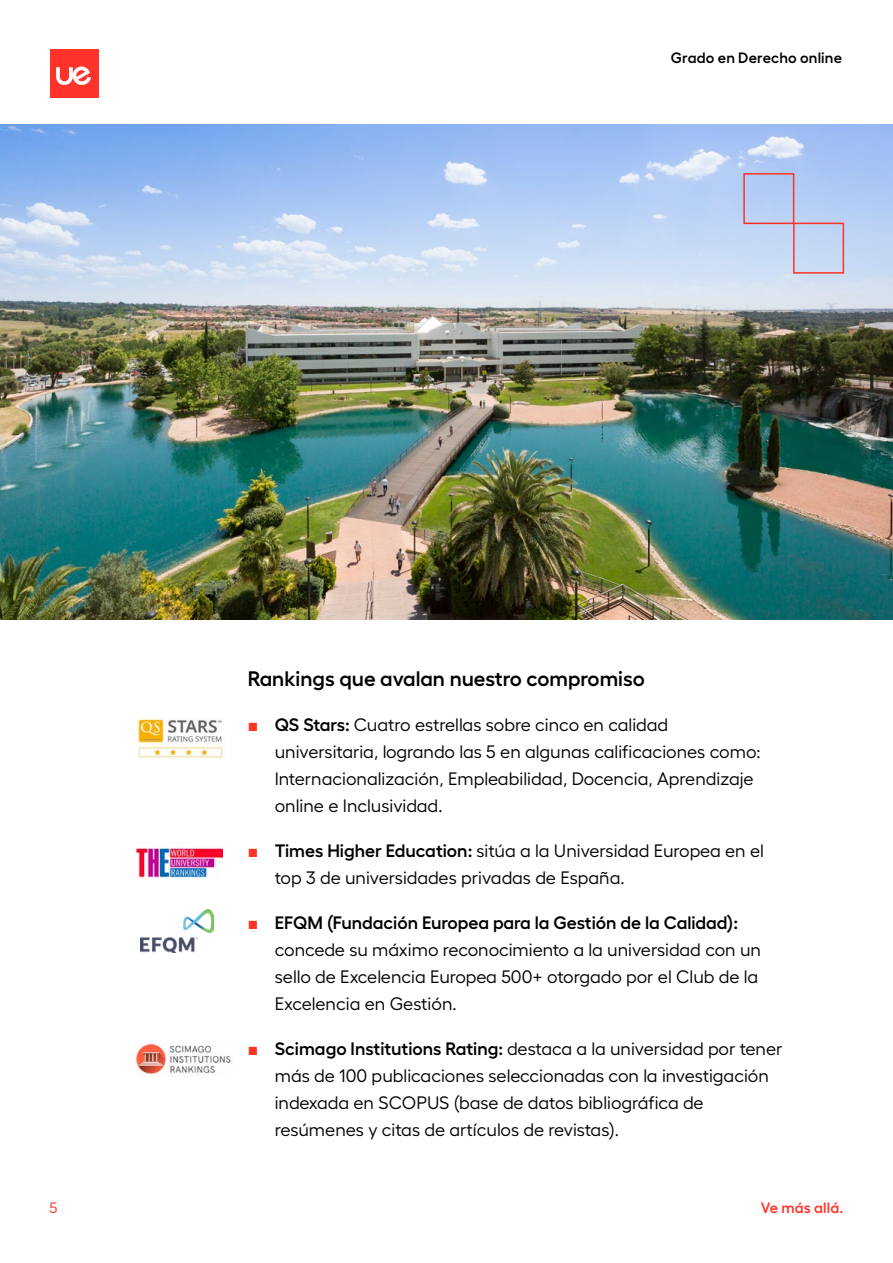
<style>
.page{position:relative;width:893px;height:1263px;background:#fff}
.page>*{position:absolute;margin:0;border:0;box-sizing:border-box;transform-origin:0 0}
.t1{font:600 21px "Hellix";color:#000}
.t2{font:18px/27px "Hellix";color:#000}
.t3{font:600 15px "Hellix";letter-spacing:.01em;color:#000}
.t4{font:600 15px "Hellix";letter-spacing:.01em;color:#ff3329}
.t5{font:15px "Hellix";color:#ff3326}
.s1{font-family:"ABC Normal";font-size:12px;color:#ff3326}
.s2{font-weight:600}
</style>
<div class="page">
<div style="left:50px;top:50px;width:48px;height:48px;background:#ff3329"></div>
<svg style="left:56px;top:66px;width:35px;height:19px"></svg>
<img style="left:0;top:124px;width:893px;height:495px">
<img style="left:137px;top:718px;width:87px;height:41px">
<img style="left:136px;top:847px;width:87px;height:31px">
<img style="left:140px;top:909px;width:74px;height:43px">
<img style="left:134px;top:1043px;width:97px;height:32px">
<svg style="left:743px;top:172px;width:102px;height:102px;background:#c0c9e8"></svg>
<p class="t3" style="left:671px;top:46px;width:173px">Grado en Derecho online</p>
<p class="t1" style="left:248px;top:662px;width:398px">Rankings que avalan nuestro compromiso</p>
<p class="t2" style="left:275px;top:710px;width:487px;text-indent:-27px"><span class="s1">■</span> <span class="s2">QS Stars:</span> Cuatro estrellas sobre cinco en calidad universitaria, logrando las 5 en algunas calificaciones como:<br>Internacionalización, Empleabilidad, Docencia, Aprendizaje online e Inclusividad.</p>
<p class="t2" style="left:275px;top:836px;width:491px;text-indent:-27px"><span class="s1">■</span> <span class="s2">Times Higher Education:</span> sitúa a la Universidad Europea en el top 3 de universidades privadas de España.</p>
<p class="t2" style="left:275px;top:908px;width:488px;text-indent:-27px"><span class="s1">■</span> <span class="s2">EFQM (Fundación Europea para la Gestión de la Calidad): </span>concede su máximo reconocimiento a la universidad con un sello de Excelencia Europea 500+ otorgado por el Club de la Excelencia en Gestión.</p>
<p class="t2" style="left:275px;top:1034px;width:509px;text-indent:-27px"><span class="s1">■</span> <span class="s2">Scimago Institutions Rating:</span> destaca a la universidad por tener más de 100 publicaciones seleccionadas con la investigación indexada en SCOPUS (base de datos bibliográfica de resúmenes y citas de artículos de revistas).</p>
<p class="t5" style="left:50px;top:1197px;width:9px">5</p>
<p class="t4" style="left:761px;top:1196px;width:84px">Ve más allá.</p>
</div>
